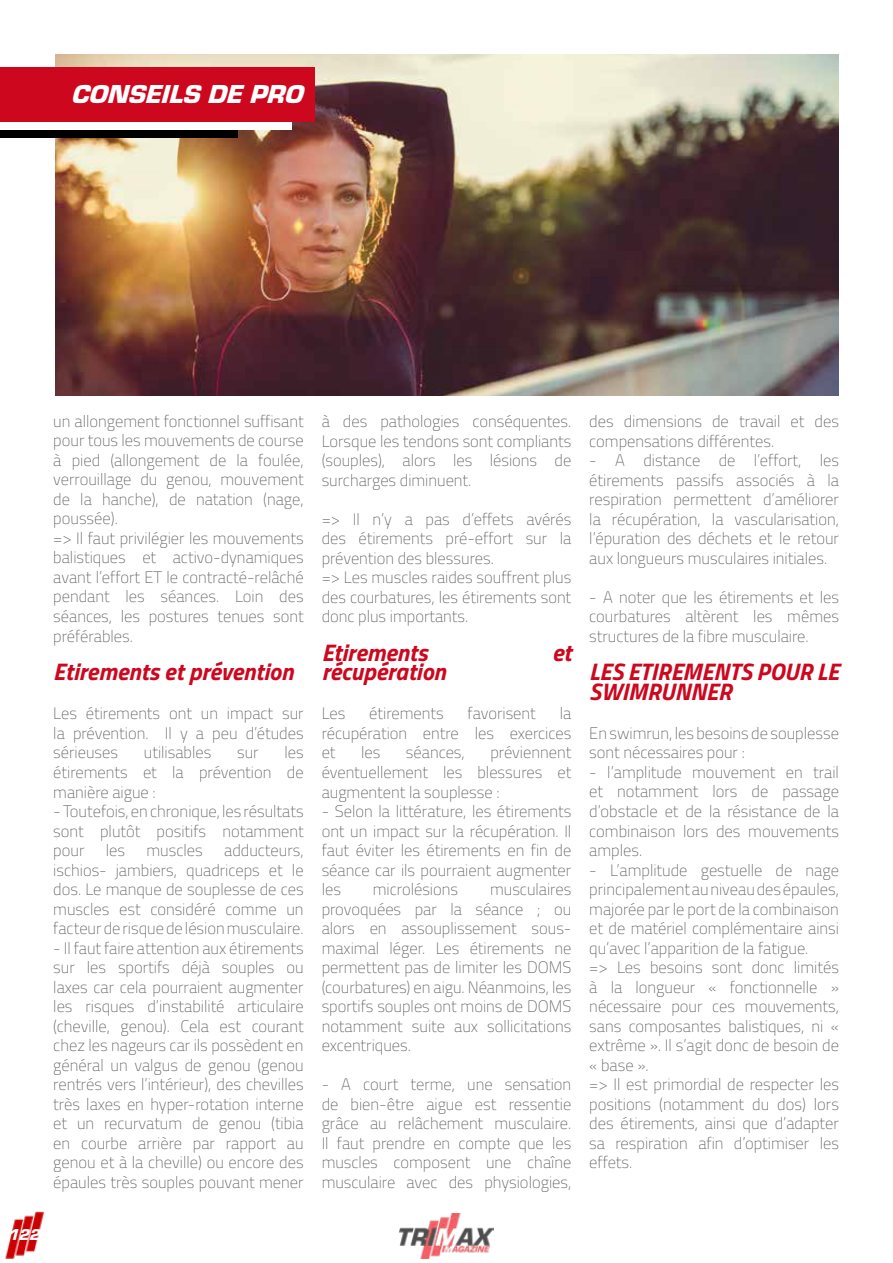
<style>
.page{position:relative;width:893px;height:1263px;background:#fff}
.page>*{position:absolute;margin:0;border:0;box-sizing:border-box;transform-origin:0 0}
.t1{font:italic 900 27px "Eurostile";color:#fff}
.t2{font:italic 700 24px/19.5px "Titillium Web";color:#cd071e}
.t3{font:100 16.5px/19.5px "Titillium Web";color:#58585a;text-align:justify}
.t4{font:italic 900 16.5px "Eurostile";color:#fff}
</style>
<div class="page">
<img style="left:5px;top:1211px;width:39px;height:48px">
<img style="left:399px;top:1214px;width:95px;height:45px">
<img style="left:55px;top:54px;width:784px;height:341px">
<div style="left:0;top:83px;width:237px;height:55px;background:#000"></div>
<div style="left:0;top:76px;width:292px;height:54px;background:#fff"></div>
<div style="left:0;top:67px;width:315px;height:55px;background:#cd071e"></div>
<h1 class="t1" style="left:71px;top:79px;width:233px">CONSEILS DE PRO</h1>
<p class="t3" style="left:53px;top:411px;width:252px;text-align:left">un allongement fonctionnel suffisant pour tous les mouvements de course à pied (allongement de la foulée, verrouillage du genou, mouvement de la hanche), de natation (nage, poussée).<br>=&gt; Il faut privilégier les mouvements balistiques et activo-dynamiques avant l’effort ET le contracté-relâché pendant les séances. Loin des séances, les postures tenues sont préférables.</p>
<h2 class="t2" style="left:53px;top:661px;width:242px">Etirements et prévention</h2>
<p class="t3" style="left:53px;top:703px;width:252px">Les étirements ont un impact sur la prévention. Il y a peu d’études sérieuses</p>
<p class="t3" style="left:53px;top:742px;width:252px;text-indent:231px">les étirements et la prévention de manière aigue :</p>
<p class="t3" style="left:53px;top:801px;width:252px">- Toutefois, en chronique, les résultats sont plutôt positifs notamment pour</p>
<p class="t3" style="left:144px;top:742px;width:69px">utilisables</p>
<p class="t3" style="left:237px;top:742px;width:23px">sur</p>
<p class="t3" style="left:53px;top:840px;width:252px;text-indent:171px">adducteurs, ischios- jambiers, quadriceps et le dos. Le manque de souplesse de ces muscles est considéré comme un facteur de risque de lésion musculaire.</p>
<p class="t3" style="left:53px;top:937px;width:252px">- Il faut faire attention aux étirements sur les sportifs déjà souples ou laxes car cela pourraient augmenter les risques d’instabilité articulaire (cheville, genou). Cela est courant chez les nageurs car ils possèdent en général un valgus de genou (genou rentrés vers l’intérieur), des chevilles très laxes en hyper-rotation interne et un recurvatum de genou (tibia en courbe arrière par rapport au genou et à la cheville) ou encore des épaules très souples pouvant mener</p>
<p class="t3" style="left:106px;top:840px;width:21px">les</p>
<p class="t3" style="left:147px;top:840px;width:58px">muscles</p>
<p class="t4" style="left:8px;top:1226px;width:33px">122</p>
<p class="t3" style="left:322px;top:411px;width:251px">à des pathologies conséquentes.<br>Lorsque les tendons sont compliants (souples), alors les lésions de surcharges diminuent.</p>
<p class="t3" style="left:322px;top:508px;width:251px;text-align:left">=&gt; Il n’y a pas d’effets avérés des étirements pré-effort sur la prévention des blessures.<br>=&gt; Les muscles raides souffrent plus des courbatures, les étirements sont donc plus importants.</p>
<h2 class="t2" style="left:322px;top:641px;width:107px">Etirements</h2>
<h2 class="t2" style="left:552px;top:641px;width:21px">et</h2>
<h2 class="t2" style="left:322px;top:661px;width:126px">récupération</h2>
<p class="t3" style="left:322px;top:703px;width:25px">Les</p>
<p class="t3" style="left:369px;top:703px;width:76px">étirements</p>
<p class="t3" style="left:468px;top:703px;width:70px">favorisent</p>
<p class="t3" style="left:322px;top:703px;width:251px;text-indent:238px">la récupération entre les exercices et</p>
<p class="t3" style="left:322px;top:742px;width:251px;text-indent:169px">préviennent éventuellement les blessures et augmentent la souplesse :</p>
<p class="t3" style="left:322px;top:801px;width:251px">- Selon la littérature, les étirements ont un impact sur la récupération. Il faut éviter les étirements en fin de séance car ils pourraient augmenter les</p>
<p class="t3" style="left:361px;top:742px;width:21px">les</p>
<p class="t3" style="left:406px;top:742px;width:60px">séances,</p>
<p class="t3" style="left:373px;top:879px;width:87px">microlésions</p>
<p class="t3" style="left:322px;top:879px;width:251px;text-indent:168px">musculaires provoquées par la séance ; ou alors en assouplissement sous&shy;maximal léger. Les étirements ne permettent pas de limiter les DOMS (courbatures) en aigu. Néanmoins, les sportifs souples ont moins de DOMS notamment suite aux sollicitations excentriques.</p>
<p class="t3" style="left:322px;top:1074px;width:251px">- A court terme, une sensation de bien-être aigue est ressentie grâce au relâchement musculaire.<br>Il faut prendre en compte que les muscles composent une chaîne musculaire avec des physiologies,</p>
<p class="t3" style="left:589px;top:411px;width:251px">des dimensions de travail et des compensations différentes.</p>
<p class="t3" style="left:589px;top:450px;width:251px">- A distance de l’effort, les étirements passifs associés à la respiration permettent d’améliorer la récupération, la vascularisation, l’épuration des déchets et le retour aux longueurs musculaires initiales.</p>
<p class="t3" style="left:589px;top:586px;width:251px">- A noter que les étirements et les courbatures altèrent les mêmes structures de la fibre musculaire.</p>
<h2 class="t2" style="left:589px;top:661px;width:251px">LES ETIREMENTS POUR LE<br>SWIMRUNNER</h2>
<p class="t3" style="left:589px;top:723px;width:251px">En swimrun, les besoins de souplesse sont nécessaires pour :</p>
<p class="t3" style="left:589px;top:762px;width:251px">- l’amplitude mouvement en trail et notamment lors de passage d’obstacle et de la résistance de la combinaison lors des mouvements amples.</p>
<p class="t3" style="left:589px;top:859px;width:251px;text-align:left">- L’amplitude gestuelle de nage principalement au niveau des épaules, majorée par le port de la combinaison et de matériel complémentaire ainsi qu’avec l’apparition de la fatigue.<br>=&gt; Les besoins sont donc limités à la longueur « fonctionnelle » nécessaire pour ces mouvements, sans composantes balistiques, ni « extrême ». Il s’agit donc de besoin de « base ».<br>=&gt; Il est primordial de respecter les positions (notamment du dos) lors des étirements, ainsi que d’adapter sa respiration afin d’optimiser les effets.</p>
</div>
